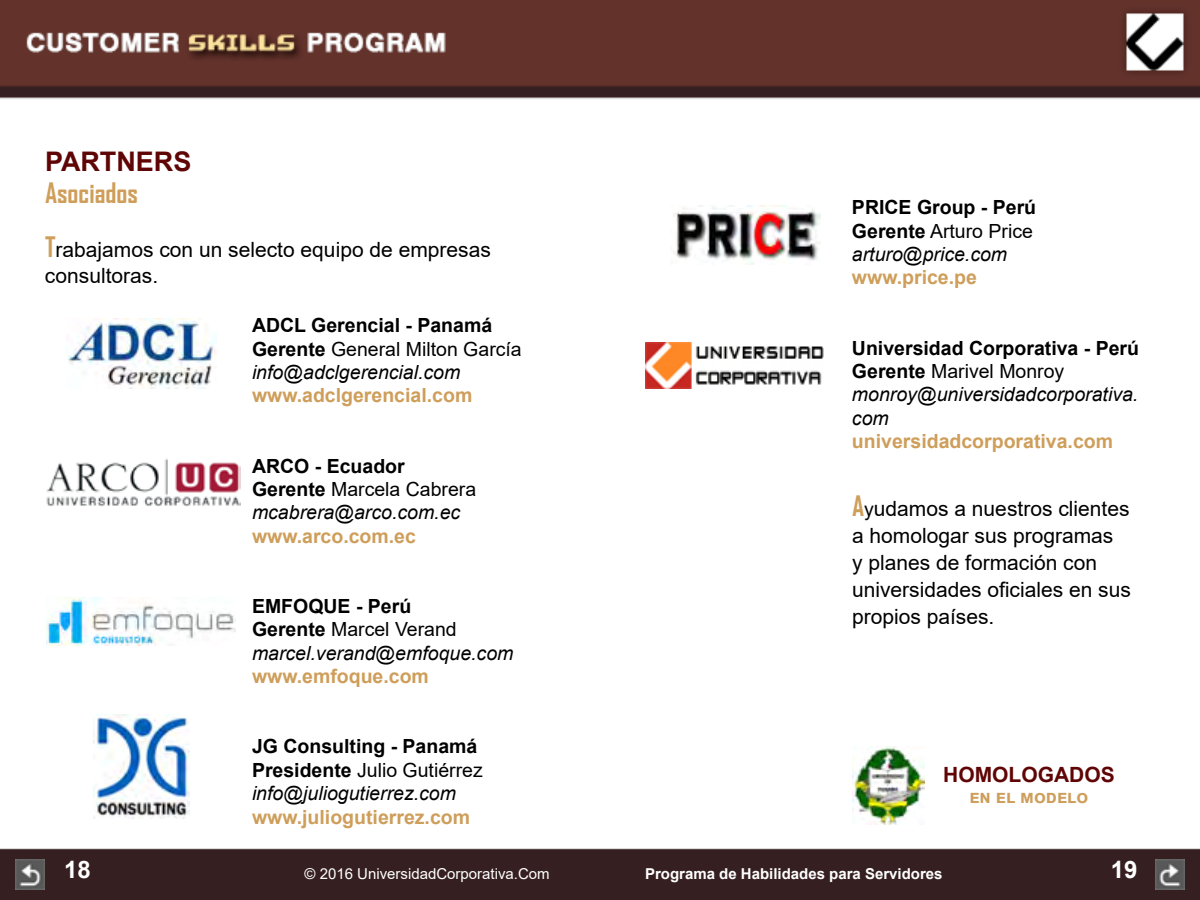
<style>
.page{position:relative;width:1200px;height:900px;background:#fff}
.page>*{position:absolute;margin:0;border:0;box-sizing:border-box;transform-origin:0 0}
.t1{font:700 27px "Agency FB";color:#ce9e5a}
.t2{font:700 27px "Arial";color:#600505}
.t3{font:700 24px "Arial";color:#fff}
.t4{font:21px/27px "Arial";color:#000}
.t5{font:700 21px "Arial";color:#600505}
.t6{font:700 19.5px/23.4px "Arial";color:#000}
.t7{font:700 19.5px "Arial";color:#ce9e5a}
.t8{font:italic 19.5px/23.4px "Arial";color:#000}
.t9{font:700 18px "Arial";color:#ce9e5a}
.t10{font:700 15px "Arial";color:#fff}
.t11{font:15px "Arial";color:#fff}
.s1{font-family:"Agency FB";font-weight:700;font-size:27px;color:#ce9e5a}
.s2{font-weight:400}
.s3{font-weight:400;font-style:italic}
.s4{font-weight:700;font-style:normal}
.s5{font-style:normal}
.s6{font-size:19.5px}
</style>
<div class="page">
<img style="left:0;top:0;width:1200px;height:900px">
<img style="left:1155px;top:859px;width:30px;height:30px">
<img style="left:15px;top:859px;width:30px;height:30px">
<img style="left:66px;top:318px;width:150px;height:70px">
<img style="left:93px;top:714px;width:96px;height:105px">
<img style="left:670px;top:206px;width:150px;height:58px">
<img style="left:47px;top:598px;width:189px;height:48px">
<img style="left:645px;top:342px;width:179px;height:46px">
<img style="left:852px;top:746px;width:72px;height:79px">
<img style="left:45px;top:457px;width:195px;height:50px">
<h1 class="t2" style="left:45px;top:142px;width:148px">PARTNERS</h1>
<h1 class="t1" style="left:45px;top:176px;width:94px">Asociados</h1>
<p class="t4" style="left:45px;top:237px;width:447px;line-height:25.2px"><span class="s1">T</span>rabajamos con un selecto equipo de empresas consultoras.</p>
<p class="t6" style="left:252px;top:314px;width:271px">ADCL Gerencial - Panamá<br>Gerente <span class="s2">General Milton García </span><span class="s3">info@adclgerencial.com</span></p>
<p class="t7" style="left:252px;top:382px;width:222px">www.adclgerencial.com</p>
<p class="t8" style="left:252px;top:454px;width:226px"><span class="s4">ARCO - Ecuador<br>Gerente</span> <span class="s5">Marcela Cabrera </span>mcabrera@arco.com.ec</p>
<p class="t7" style="left:252px;top:522px;width:166px">www.arco.com.ec</p>
<p class="t8" style="left:252px;top:595px;width:263px"><span class="s4">EMFOQUE - Perú<br>Gerente</span> <span class="s5">Marcel Verand </span>marcel.verand@emfoque.com</p>
<p class="t7" style="left:252px;top:663px;width:178px">www.emfoque.com</p>
<p class="t6" style="left:252px;top:735px;width:232px">JG Consulting - Panamá<br>Presidente <span class="s2">Julio Gutiérrez </span><span class="s3">info@juliogutierrez.com</span></p>
<p class="t7" style="left:252px;top:803px;width:220px">www.juliogutierrez.com</p>
<p class="t6" style="left:852px;top:196px;width:186px">PRICE Group - Perú<br>Gerente <span class="s2">Arturo Price </span><span class="s3">arturo@price.com</span></p>
<p class="t7" style="left:852px;top:264px;width:126px">www.price.pe</p>
<p class="t6" style="left:852px;top:336px;width:289px">Universidad Corporativa - Perú<br>Gerente <span class="s2">Marivel Monroy </span><span class="s3">monroy@universidadcorporativa. com</span></p>
<p class="t7" style="left:852px;top:428px;width:263px">universidadcorporativa.com</p>
<p class="t4" style="left:852px;top:495px;width:280px"><span class="s1">A</span><span class="s6">y</span>udamos a nuestros clientes a homologar sus programas<br>y planes de formación con universidades oficiales en sus propios países.</p>
<p class="t5" style="left:943px;top:760px;width:173px">HOMOLOGADOS</p>
<p class="t9" style="left:969px;top:784px;width:121px">en el modelo</p>
<p class="t3" style="left:64px;top:853px;width:28px">18</p>
<p class="t3" style="left:1111px;top:853px;width:28px">19</p>
<p class="t11" style="left:304px;top:864px;width:247px">© 2016 UniversidadCorporativa.Com</p>
<p class="t10" style="left:645px;top:864px;width:299px">Programa de Habilidades para Servidores</p>
</div>
